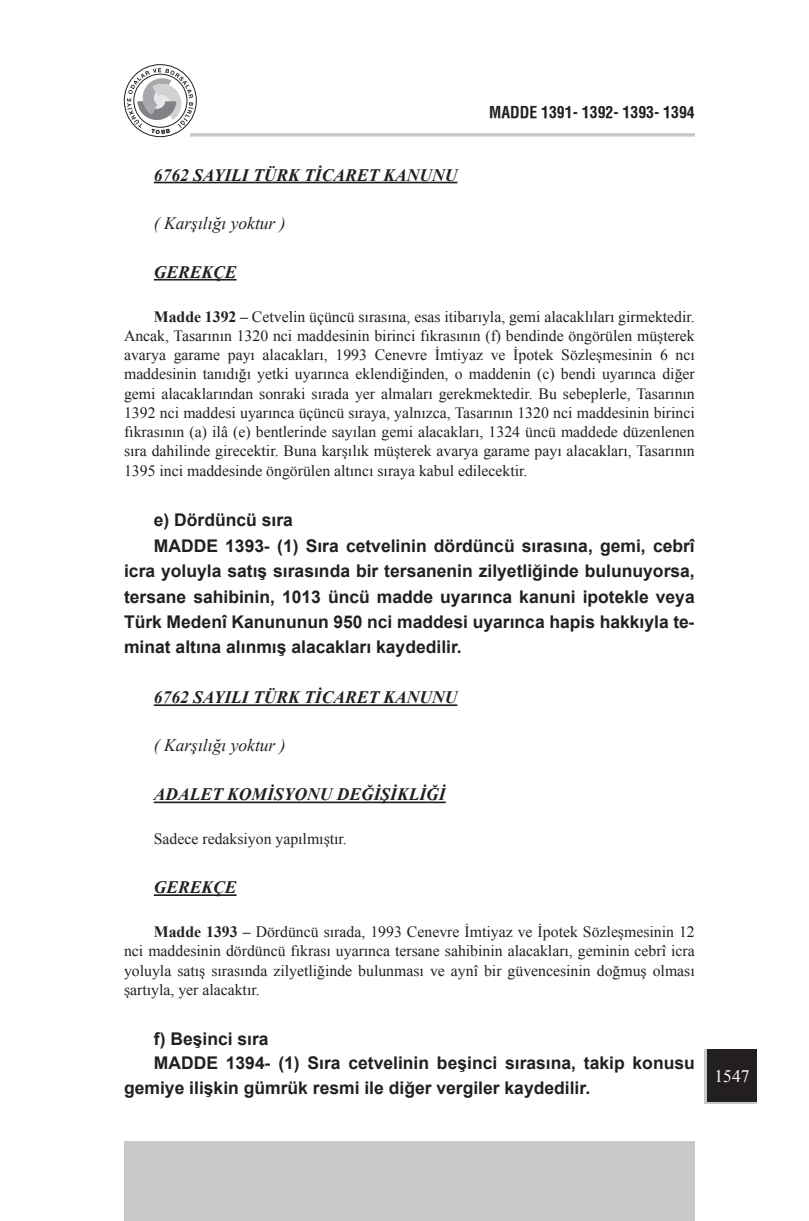
<style>
.page{position:relative;width:809px;height:1221px;background:#fff}
.page>*{position:absolute;margin:0;border:0;box-sizing:border-box;transform-origin:0 0}
.t1{font:700 17.5px "Arial";color:#231f20}
.t2{font:italic 700 17.5px "Times New Roman";color:#231f20}
.t3{font:italic 17.5px "Times New Roman";color:#231f20}
.t4{font:17.5px "Times New Roman";color:#fff}
.t5{font:15.75px/19.2px "Times New Roman";color:#231f20;text-align:justify}
.t6{font:700 15.75px "Helvetica Condens";color:#231f20}
.s1{font-weight:700}
</style>
<div class="page">
<svg style="left:704px;top:1049px;width:52px;height:55px"></svg>
<div style="left:124px;top:1141px;width:570px;height:79px;background:#c7c8ca"></div>
<svg style="left:190px;top:133px;width:504px;height:4px;background:#cdced0"></svg>
<svg style="left:127px;top:68px;width:66px;height:66px"></svg>
<div style="left:124px;top:64px;width:72px;height:73px;border:1px solid #231f20;border-radius:50%"></div>
<div style="left:707px;top:1049px;width:49px;height:52px;background:#231f20"></div>
<hr style="left:154px;top:182px;width:303px;height:1px;background:#231f20">
<hr style="left:154px;top:279px;width:82px;height:1px;background:#231f20">
<hr style="left:154px;top:704px;width:303px;height:2px;background:#231f20">
<hr style="left:154px;top:801px;width:292px;height:2px;background:#231f20">
<hr style="left:154px;top:894px;width:82px;height:2px;background:#231f20">
<p class="t6" style="left:489px;top:103px;width:207px">MADDE 1391- 1392- 1393- 1394</p>
<p class="t2" style="left:154px;top:165px;width:305px">6762 SAYILI TÜRK TİCARET KANUNU</p>
<p class="t3" style="left:154px;top:213px;width:133px">( Karşılığı yoktur )</p>
<p class="t2" style="left:154px;top:262px;width:84px">GEREKÇE</p>
<p class="t5" style="left:124px;top:306px;width:572px;text-indent:30px"><span class="s1">Madde 1392 –</span> Cetvelin üçüncü sırasına, esas itibarıyla, gemi alacaklıları girmektedir.<br>Ancak, Tasarının 1320 nci maddesinin birinci fıkrasının (f) bendinde öngörülen müşterek avarya garame payı alacakları, 1993 Cenevre İmtiyaz ve İpotek Sözleşmesinin 6 ncı maddesinin tanıdığı yetki uyarınca eklendiğinden, o maddenin (c) bendi uyarınca diğer gemi alacaklarından sonraki sırada yer almaları gerekmektedir. Bu sebeplerle, Tasarının 1392 nci maddesi uyarınca üçüncü sıraya, yalnızca, Tasarının 1320 nci maddesinin birinci fıkrasının (a) ilâ (e) bentlerinde sayılan gemi alacakları, 1324 üncü maddede düzenlenen sıra dahilinde girecektir. Buna karşılık müşterek avarya garame payı alacakları, Tasarının 1395 inci maddesinde öngörülen altıncı sıraya kabul edilecektir.</p>
<p class="t1" style="left:154px;top:510px;width:141px">e) Dördüncü sıra</p>
<p class="t1" style="left:154px;top:536px;width:542px">MADDE 1393- (1) Sıra cetvelinin dördüncü sırasına, gemi, cebrî</p>
<p class="t1" style="left:124px;top:561px;width:572px">icra yoluyla satış sırasında bir tersanenin zilyetliğinde bulunuyorsa,</p>
<p class="t1" style="left:124px;top:586px;width:572px">tersane sahibinin, 1013 üncü madde uyarınca kanuni ipotekle veya</p>
<p class="t1" style="left:124px;top:612px;width:572px">Türk Medenî Kanununun 950 nci maddesi uyarınca hapis hakkıyla te-</p>
<p class="t1" style="left:124px;top:637px;width:339px">minat altına alınmış alacakları kaydedilir.</p>
<p class="t2" style="left:154px;top:687px;width:305px">6762 SAYILI TÜRK TİCARET KANUNU</p>
<p class="t3" style="left:154px;top:735px;width:133px">( Karşılığı yoktur )</p>
<p class="t2" style="left:154px;top:784px;width:293px">ADALET KOMİSYONU DEĞİŞİKLİĞİ</p>
<p class="t5" style="left:154px;top:829px;width:194px">Sadece redaksiyon yapılmıştır.</p>
<p class="t2" style="left:154px;top:877px;width:84px">GEREKÇE</p>
<p class="t5" style="left:124px;top:921px;width:572px;text-indent:30px"><span class="s1">Madde 1393 –</span> Dördüncü sırada, 1993 Cenevre İmtiyaz ve İpotek Sözleşmesinin 12 nci maddesinin dördüncü fıkrası uyarınca tersane sahibinin alacakları, geminin cebrî icra yoluyla satış sırasında zilyetliğinde bulunması ve aynî bir güvencesinin doğmuş olması şartıyla, yer alacaktır.</p>
<p class="t1" style="left:154px;top:1028px;width:116px">f) Beşinci sıra</p>
<p class="t1" style="left:154px;top:1053px;width:542px">MADDE 1394- (1) Sıra cetvelinin beşinci sırasına, takip konusu</p>
<p class="t1" style="left:124px;top:1077px;width:467px">gemiye ilişkin gümrük resmi ile diğer vergiler kaydedilir.</p>
<p class="t4" style="left:714px;top:1065px;width:36px">1547</p>
</div>
